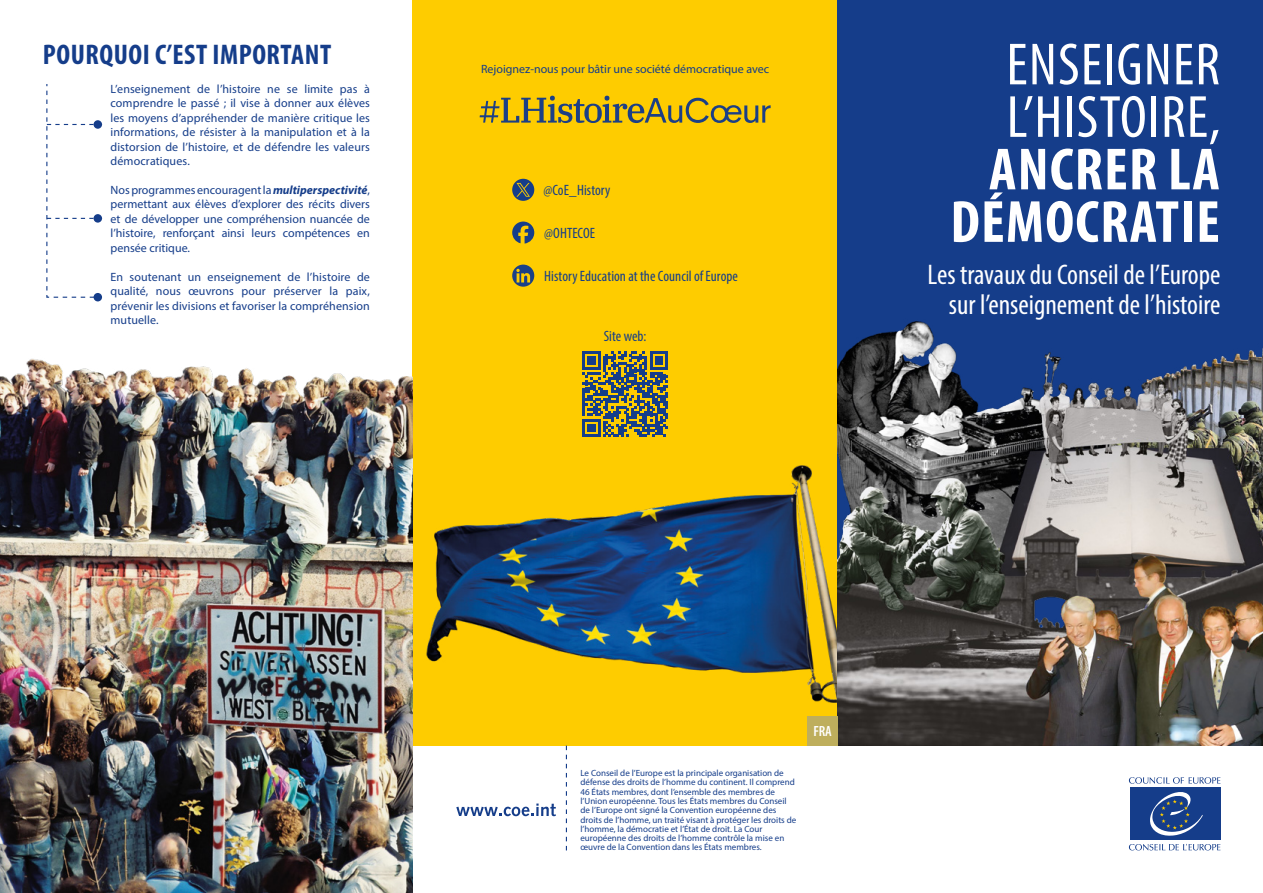
<style>
.page{position:relative;width:1263px;height:893px;background:#fff}
.page>*{position:absolute;margin:0;border:0;box-sizing:border-box;transform-origin:0 0}
.t1{font:condensed 60px/52.5px "Myriad Pro";letter-spacing:.02em;color:#fff}
.t2{font:700 condensed 60px/52.5px "Myriad Pro";letter-spacing:.02em;color:#fff;text-align:right}
.t3{font:condensed 28.5px/30px "Myriad Pro";color:#fff;text-align:right}
.t4{font:700 condensed 28.5px "Myriad Pro";letter-spacing:.02em;color:#153d8a}
.t5{font:condensed 15px "Myriad Pro";letter-spacing:.005em;color:#153d8a}
.t6{font:600 condensed 14.85px "Myriad Pro";color:#fff}
.t7{font:12px/14.4px "Myriad Pro";color:#153d8a;text-align:justify}
.t8{font:9px/9.3px "Myriad Pro";color:#153d8a}
.s1{font-weight:700;font-style:italic}
</style>
<div class="page">
<div style="left:412px;top:0;width:426px;height:746px;background:#fecc00"></div>
<img style="left:412px;top:447px;width:426px;height:255px">
<div style="left:838px;top:0;width:425px;height:746px;background:#153d8a"></div>
<svg style="left:456px;top:803px;width:100px;height:13px"></svg>
<svg style="left:566px;top:746px;width:1px;height:104px"></svg>
<img style="left:0;top:359px;width:412px;height:534px">
<img style="left:838px;top:321px;width:425px;height:425px">
<svg style="left:512px;top:179px;width:22px;height:22px"></svg>
<svg style="left:512px;top:222px;width:22px;height:22px"></svg>
<svg style="left:512px;top:265px;width:22px;height:22px"></svg>
<div style="left:94px;top:293px;width:8px;height:8px;background:#153d8a;border-radius:50%"></div>
<svg style="left:46px;top:84px;width:56px;height:214px"></svg>
<svg style="left:582px;top:351px;width:86px;height:86px"></svg>
<div style="left:807px;top:716px;width:31px;height:30px;background:#beae5c"></div>
<svg style="left:480px;top:96px;width:291px;height:27px"></svg>
<svg style="left:1129px;top:777px;width:91px;height:7px"></svg>
<svg style="left:1129px;top:844px;width:91px;height:6px"></svg>
<div style="left:1129px;top:787px;width:91px;height:53px;background:#153d8a"></div>
<svg style="left:1150px;top:792px;width:53px;height:44px"></svg>
<h2 class="t4" style="left:43px;top:37px;width:290px">POURQUOI C’EST IMPORTANT</h2>
<p class="t7" style="left:111px;top:82px;width:261px">L’enseignement de l’histoire ne se limite pas à comprendre le passé ; il vise à donner aux élèves les moyens d’appréhender de manière critique les informations, de résister à la manipulation et à la distorsion de l’histoire, et de défendre les valeurs démocratiques.</p>
<p class="t7" style="left:111px;top:183px;width:261px">Nos programmes encouragent la <span class="s1">multiperspectivité</span>, permettant aux élèves d’explorer des récits divers et de développer une compréhension nuancée de l’histoire, renforçant ainsi leurs compétences en pensée critique.</p>
<p class="t7" style="left:111px;top:269px;width:261px">En soutenant un enseignement de l’histoire de qualité, nous œuvrons pour préserver la paix, prévenir les divisions et favoriser la compréhension mutuelle.</p>
<p class="t7" style="left:481px;top:61px;width:290px">Rejoignez-nous pour bâtir une société démocratique avec</p>
<p class="t5" style="left:543px;top:181px;width:68px">@CoE_History</p>
<p class="t5" style="left:544px;top:224px;width:52px">@OHTECOE</p>
<p class="t5" style="left:544px;top:267px;width:195px">History Education at the Council of Europe</p>
<p class="t5" style="left:604px;top:327px;width:44px">Site web:</p>
<h1 class="t1" style="left:1006px;top:38px;width:216px">ENSEIGNER<br>L’HISTOIRE,</h1>
<h1 class="t2" style="left:950px;top:142px;width:271px">ANCRER LA<br>DÉMOCRATIE</h1>
<h2 class="t3" style="left:928px;top:259px;width:294px">Les travaux du Conseil de l’Europe sur l’enseignement de l’histoire</h2>
<p class="t8" style="left:580px;top:768px;width:217px">Le Conseil de l’Europe est la principale organisation de défense des droits de l’homme du continent. Il comprend 46 États membres, dont l’ensemble des membres de l’Union européenne. Tous les États membres du Conseil de l’Europe ont signé la Convention européenne des droits de l’homme, un traité visant à protéger les droits de l’homme, la démocratie et l’État de droit. La Cour européenne des droits de l’homme contrôle la mise en œuvre de la Convention dans les États membres.</p>
<p class="t6" style="left:813px;top:722px;width:20px">FRA</p>
</div>
